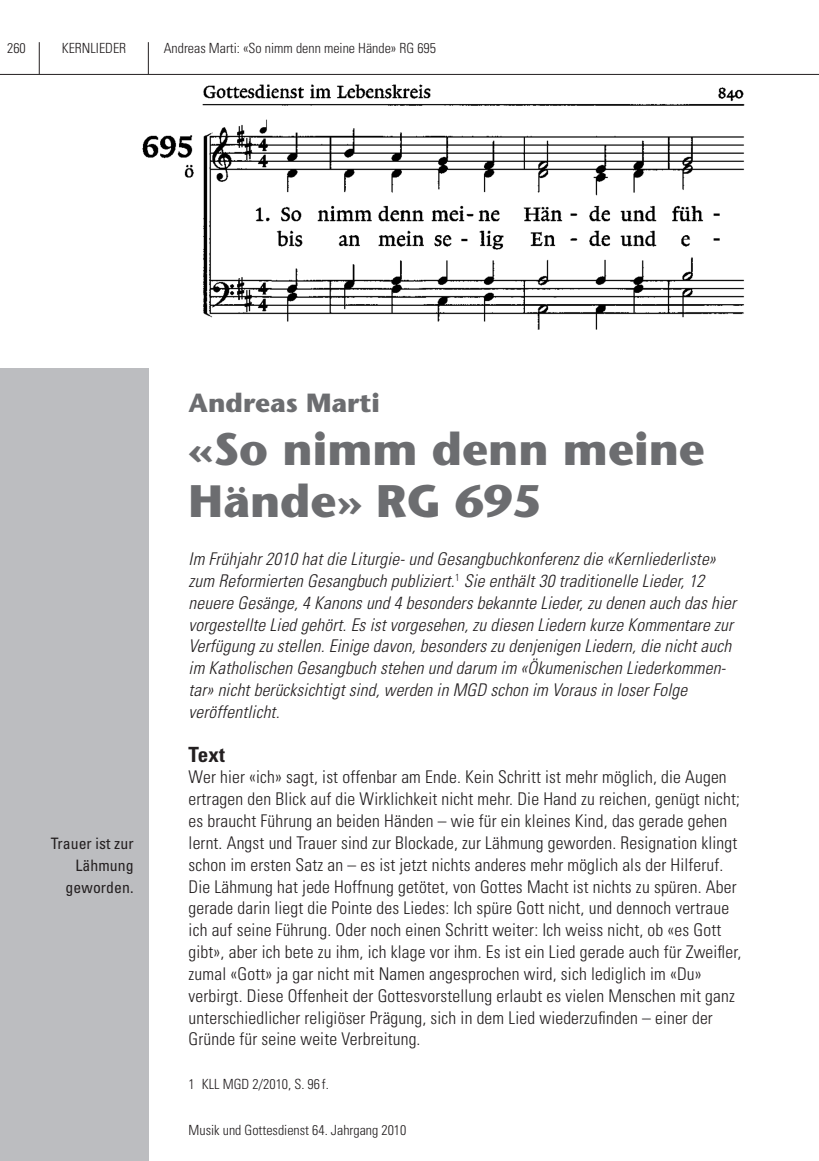
<style>
.page{position:relative;width:819px;height:1161px;background:#fff}
.page>*{position:absolute;margin:0;border:0;box-sizing:border-box;transform-origin:0 0}
.t1{font:700 45.5px/52.5px "Stone Sans";color:#6c6d70}
.t2{font:700 26.25px "Stone Sans";color:#6c6d70}
.t3{font:700 condensed 21px "Univers";color:#231f20}
.t4{font:300 condensed 17.5px/21.9px "Univers";letter-spacing:.01em;color:#231f20}
.t5{font:italic 300 condensed 17.5px/21.9px "Univers";letter-spacing:.01em;color:#231f20}
.t6{font:condensed 15.75px/21.9px "Univers";letter-spacing:.005em;color:#231f20;text-align:right}
.t7{font:300 condensed 14px "Univers";color:#231f20}
</style>
<div class="page">
<hr style="left:39px;top:42px;width:1px;height:32px;background:#231f20">
<hr style="left:148px;top:42px;width:1px;height:32px;background:#231f20">
<div style="left:0;top:369px;width:149px;height:792px;background:#bcbdc0"></div>
<img style="left:142px;top:84px;width:603px;height:246px">
<hr style="left:0;top:74px;width:819px;height:1px;background:#231f20">
<p class="t7" style="left:7px;top:40px;width:20px">260</p>
<p class="t7" style="left:62px;top:40px;width:63px">kernlieder</p>
<p class="t7" style="left:164px;top:40px;width:274px">Andreas Marti: «So nimm denn meine Hände» RG 695</p>
<p class="t6" style="left:36px;top:832px;width:99px">Von Stras burg<br>1524 nac Genf<br>1562</p>
<p class="t6" style="left:51px;top:832px;width:84px">Trauer ist zur<br>Lähmung geworden.</p>
<h2 class="t2" style="left:189px;top:386px;width:193px">Andreas Marti</h2>
<h1 class="t1" style="left:189px;top:422px;width:518px">«So nimm denn meine<br>Hände» RG 695</h1>
<p class="t5" style="left:189px;top:548px;width:548px">Im Frühjahr 2010 hat die Liturgie- und Gesangbuchkonferenz die «Kernliederliste» zum Reformierten Gesangbuch publiziert.<sup>1</sup> Sie enthält 30 traditionelle Lieder, 12 neuere Gesänge, 4 Kanons und 4 besonders bekannte Lieder, zu denen auch das hier vorgestellte Lied gehört. Es ist vorgesehen, zu diesen Liedern kurze Kommentare zur Verfügung zu stellen. Einige davon, besonders zu denjenigen Liedern, die nicht auch im Katholischen Gesangbuch stehen und darum im «Ökumenischen Liederkommen&shy;tar» nicht berücksichtigt sind, werden in MGD schon im Voraus in loser Folge veröffentlicht.</p>
<p class="t3" style="left:189px;top:741px;width:38px">Text</p>
<p class="t4" style="left:189px;top:766px;width:554px">Wer hier «ich» sagt, ist offenbar am Ende. Kein Schritt ist mehr möglich, die Augen ertragen den Blick auf die Wirklichkeit nicht mehr. Die Hand zu reichen, genügt nicht; es braucht Führung an beiden Händen – wie für ein kleines Kind, das gerade gehen lernt. Angst und Trauer sind zur Blockade, zur Lähmung geworden. Resignation klingt schon im ersten Satz an – es ist jetzt nichts anderes mehr möglich als der Hilferuf.<br>Die Lähmung hat jede Hoffnung getötet, von Gottes Macht ist nichts zu spüren. Aber gerade darin liegt die Pointe des Liedes: Ich spüre Gott nicht, und dennoch vertraue ich auf seine Führung. Oder noch einen Schritt weiter: Ich weiss nicht, ob «es Gott gibt», aber ich bete zu ihm, ich klage vor ihm. Es ist ein Lied gerade auch für Zweifler, zumal «Gott» ja gar nicht mit Namen angesprochen wird, sich lediglich im «Du» verbirgt. Diese Offenheit der Gottesvorstellung erlaubt es vielen Menschen mit ganz unterschiedlicher religiöser Prägung, sich in dem Lied wiederzufinden – einer der Gründe für seine weite Verbreitung.</p>
<p class="t7" style="left:189px;top:1076px;width:13px">1 KLL</p>
<p class="t7" style="left:223px;top:1076px;width:107px">MGD 2/2010, S. 96 f.</p>
<p class="t7" style="left:188px;top:1121px;width:219px">Musik und Gottesdienst 64. Jahrgang 2010</p>
</div>
